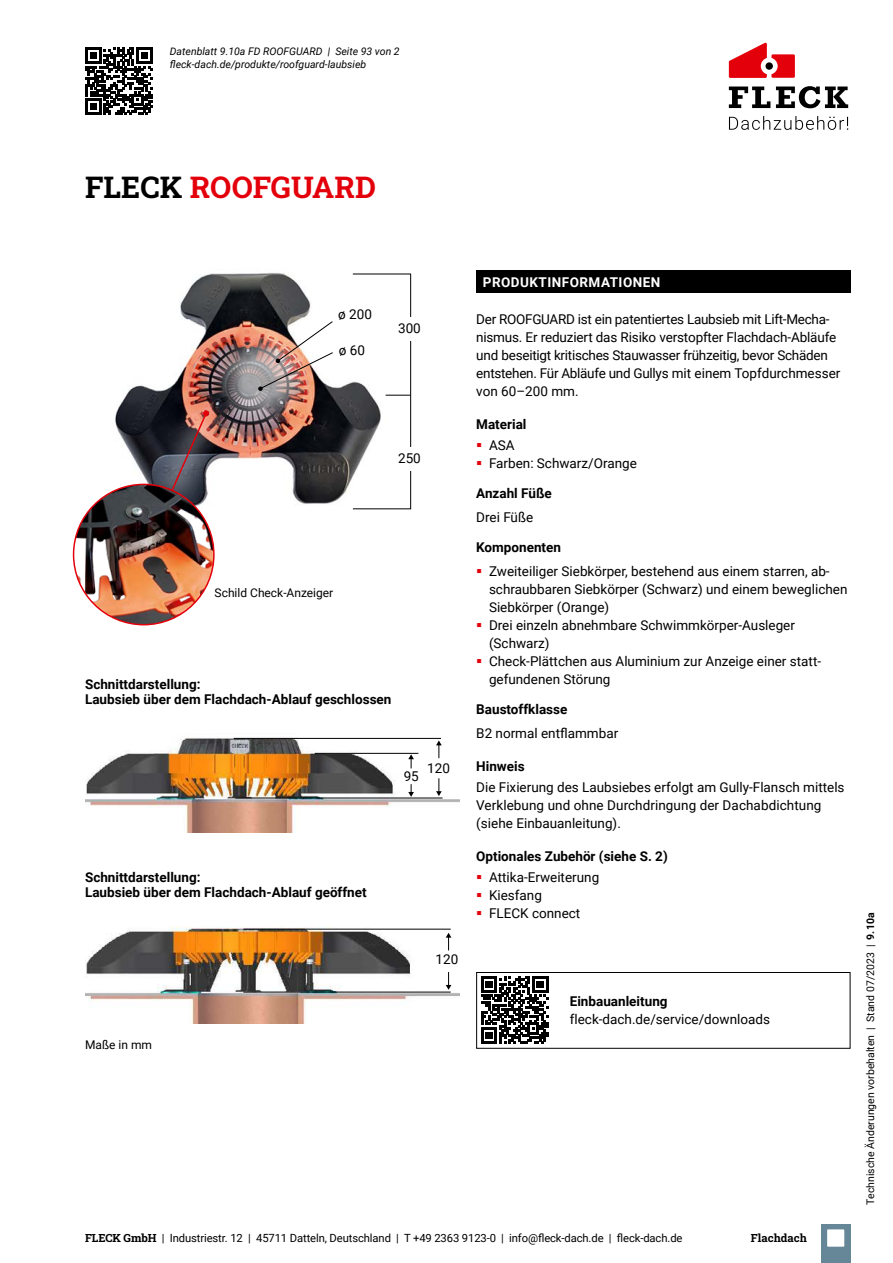
<style>
.page{position:relative;width:893px;height:1263px;background:#fff}
.page>*{position:absolute;margin:0;border:0;box-sizing:border-box;transform-origin:0 0}
.t1{font:30px "Roboto Slab";color:#e3000b}
.t2{font:13.5px/18px "Roboto";color:#000}
.t3{font:13.5px/18px "Roboto";letter-spacing:-.02em;color:#000}
.t4{font:700 13.5px/15px "Roboto";color:#000}
.t5{font:700 13.5px "Roboto";letter-spacing:.035em;color:#fff}
.t6{font:12px "Roboto";color:#000}
.t7{font:11.25px "Roboto";letter-spacing:-.01em;color:#000}
.t8{font:11.25px "Roboto Slab";color:#000}
.t9{font:italic 10.5px/12.6px "Roboto";color:#000}
.t10{font:10.5px "Roboto";color:#000}
.s1{color:#000}
.s2{color:#e3000b}
.s3{font-family:"Roboto Slab"}
.s4{font-weight:700}
</style>
<div class="page">
<div style="left:821px;top:1224px;width:29px;height:39px;background:#658797"></div>
<svg style="left:827px;top:1229px;width:17px;height:18px"></svg>
<svg style="left:729px;top:43px;width:66px;height:35px"></svg>
<div style="left:765px;top:62px;width:8px;height:8px;background:#000;border-radius:50%"></div>
<svg style="left:729px;top:87px;width:41px;height:21px"></svg>
<svg style="left:776px;top:86px;width:72px;height:22px"></svg>
<svg style="left:729px;top:116px;width:119px;height:14px"></svg>
<img style="left:85px;top:737px;width:374px;height:96px">
<svg style="left:436px;top:740px;width:6px;height:18px"></svg>
<svg style="left:436px;top:778px;width:6px;height:18px"></svg>
<svg style="left:408px;top:754px;width:6px;height:14px"></svg>
<svg style="left:408px;top:784px;width:6px;height:13px"></svg>
<hr style="left:234px;top:738px;width:207px;height:1px;background:#000">
<hr style="left:315px;top:753px;width:103px;height:1px;background:#000">
<hr style="left:235px;top:798px;width:208px;height:1px;background:#000">
<img style="left:85px;top:926px;width:374px;height:97px">
<svg style="left:446px;top:933px;width:5px;height:17px"></svg>
<svg style="left:446px;top:972px;width:5px;height:18px"></svg>
<hr style="left:243px;top:929px;width:208px;height:1px;background:#000">
<hr style="left:243px;top:992px;width:208px;height:1px;background:#000">
<div style="left:476px;top:270px;width:374px;height:23px;background:#000"></div>
<img style="left:88px;top:273px;width:316px;height:245px">
<img style="left:175px;top:290px;width:175px;height:175px">
<hr style="left:410px;top:274px;width:1px;height:235px;background:#000">
<hr style="left:353px;top:274px;width:58px;height:1px;background:#000">
<hr style="left:353px;top:508px;width:58px;height:1px;background:#000">
<svg style="left:386px;top:395px;width:25px;height:1px"></svg>
<div style="left:390px;top:317px;width:38px;height:23px;background:#fff"></div>
<div style="left:390px;top:447px;width:38px;height:24px;background:#fff"></div>
<img style="left:258px;top:321px;width:76px;height:70px">
<svg style="left:481px;top:976px;width:67px;height:67px"></svg>
<div style="left:476px;top:972px;width:374px;height:77px;border:1px solid #000"></div>
<img style="left:141px;top:386px;width:98px;height:128px">
<div style="left:203px;top:410px;width:6px;height:7px;background:#e3000b;border-radius:50%"></div>
<img style="left:74px;top:484px;width:140px;height:141px;border-radius:70px">
<svg style="left:85px;top:47px;width:67px;height:68px"></svg>
<p class="t9" style="left:170px;top:45px;width:231px">Datenblatt 9.10a FD ROOFGUARD | Seite 93 von 2 fleck-dach.de/produkte/roofguard-laubsieb</p>
<h1 class="t1" style="left:85px;top:167px;width:292px"><span class="s1">FLECK</span> ROOFGUARD</h1>
<p class="t2" style="left:338px;top:304px;width:35px">ø 200</p>
<p class="t2" style="left:339px;top:340px;width:28px">ø 60</p>
<p class="t2" style="left:398px;top:319px;width:24px">300</p>
<p class="t2" style="left:398px;top:449px;width:24px">250</p>
<p class="t6" style="left:215px;top:584px;width:120px">Schild Check-Anzeiger</p>
<p class="t4" style="left:85px;top:676px;width:308px">Schnittdarstellung:<br>Laubsieb über dem Flachdach-Ablauf geschlossen</p>
<p class="t2" style="left:404px;top:767px;width:17px">95</p>
<p class="t2" style="left:427px;top:759px;width:24px">120</p>
<p class="t4" style="left:85px;top:869px;width:283px">Schnittdarstellung:<br>Laubsieb über dem Flachdach-Ablauf geöffnet</p>
<p class="t6" style="left:85px;top:1037px;width:69px">Maße in mm</p>
<p class="t2" style="left:435px;top:950px;width:24px">120</p>
<p class="t5" style="left:483px;top:272px;width:179px">PRODUKTINFORMATIONEN</p>
<p class="t3" style="left:476px;top:310px;width:366px">Der ROOFGUARD ist ein patentiertes Laubsieb mit Lift-Mecha&shy;nismus. Er reduziert das Risiko verstopfter Flachdach-Abläufe und beseitigt kritisches Stauwasser frühzeitig, bevor Schäden entstehen. Für Abläufe und Gullys mit einem Topfdurchmesser von 60–200 mm.</p>
<p class="t4" style="left:476px;top:416px;width:52px">Material</p>
<p class="t2" style="left:476px;top:436px;width:40px"><span class="s2">▪</span> ASA</p>
<p class="t2" style="left:476px;top:454px;width:162px"><span class="s2">▪</span> Farben: Schwarz/Orange</p>
<p class="t4" style="left:476px;top:485px;width:77px">Anzahl Füße</p>
<p class="t2" style="left:476px;top:508px;width:59px">Drei Füße</p>
<p class="t4" style="left:476px;top:539px;width:86px">Komponenten</p>
<p class="t2" style="left:489px;top:562px;width:360px;text-indent:-13px"><span class="s2">▪</span> Zweiteiliger Siebkörper, bestehend aus einem starren, ab&shy;schraubbaren Siebkörper (Schwarz) und einem beweglichen<br>Siebkörper (Orange)</p>
<p class="t2" style="left:489px;top:616px;width:307px;text-indent:-13px"><span class="s2">▪</span> Drei einzeln abnehmbare Schwimmkörper-Ausleger (Schwarz)</p>
<p class="t2" style="left:489px;top:652px;width:333px;text-indent:-13px"><span class="s2">▪</span> Check-Plättchen aus Aluminium zur Anzeige einer statt&shy;gefundenen Störung</p>
<p class="t4" style="left:476px;top:701px;width:93px">Baustoffklasse</p>
<p class="t2" style="left:476px;top:724px;width:144px">B2 normal entflammbar</p>
<p class="t4" style="left:476px;top:758px;width:50px">Hinweis</p>
<p class="t2" style="left:476px;top:778px;width:370px">Die Fixierung des Laubsiebes erfolgt am Gully-Flansch mittels<br>Verklebung und ohne Durchdringung der Dachabdichtung (siehe Einbauanleitung).</p>
<p class="t4" style="left:476px;top:848px;width:193px">Optionales Zubehör (siehe S. 2)</p>
<p class="t2" style="left:476px;top:868px;width:124px"><span class="s2">▪</span> Attika-Erweiterung</p>
<p class="t2" style="left:476px;top:886px;width:67px"><span class="s2">▪</span> Kiesfang</p>
<p class="t2" style="left:476px;top:904px;width:106px"><span class="s2">▪</span> FLECK connect</p>
<p class="t4" style="left:570px;top:994px;width:99px">Einbauanleitung</p>
<p class="t2" style="left:570px;top:1010px;width:202px">fleck-dach.de/service/downloads</p>
<p class="t7" style="left:85px;top:1230px;width:599px"><span class="s3">FLECK GmbH</span> | Industriestr. 12 | 45711 Datteln, Deutschland | T +49 2363 9123-0 | info@fleck-dach.de | fleck-dach.de</p>
<p class="t8" style="left:751px;top:1230px;width:57px">Flachdach</p>
<p class="t10" style="left:863px;top:1205px;width:293px;rotate:-90deg">Technische Änderungen vorbehalten | Stand 07/2023 | <span class="s4">9.10a</span></p>
</div>
